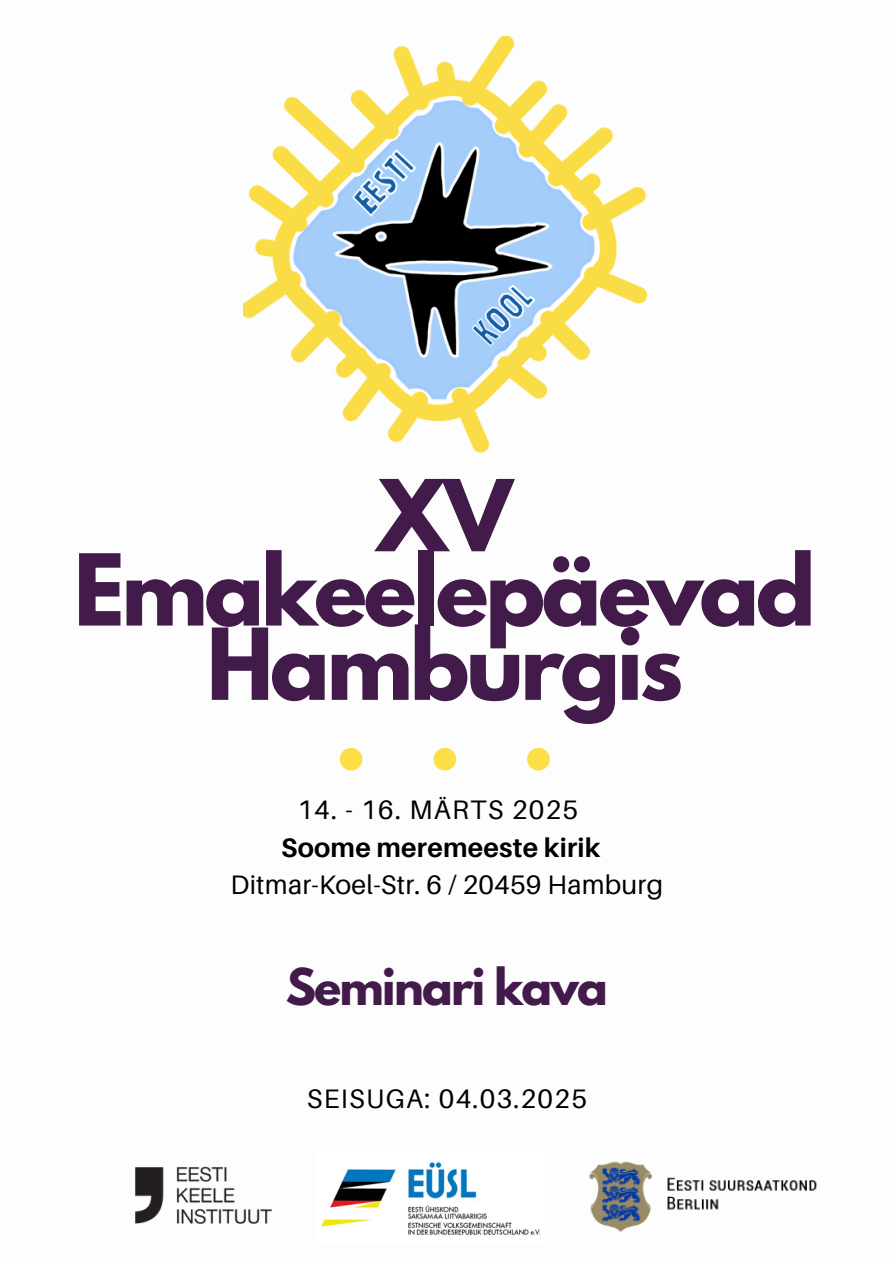
<style>
.page{position:relative;width:894px;height:1264px;background:#fff}
.page>*{position:absolute;margin:0;border:0;box-sizing:border-box;transform-origin:0 0}
.t1{font:700 87.6px/74.2px "League Spartan";letter-spacing:-.04em;color:#431b4b;text-align:center}
.t2{font:700 45px "League Spartan";letter-spacing:-.04em;color:#431b4b}
.t3{font:26.7px "Aileron";letter-spacing:.05em;color:#000}
.t4{font:26.7px "Aileron";letter-spacing:.01em;color:#000}
.t5{font:700 26.7px "Aileron";letter-spacing:.01em;color:#000}
</style>
<div class="page">
<img style="left:243px;top:37px;width:405px;height:416px">
<div style="left:339px;top:747px;width:23px;height:23px;background:#fcde46;border-radius:50%"></div>
<img style="left:135px;top:1166px;width:137px;height:58px">
<img style="left:321px;top:1162px;width:220px;height:73px">
<div style="left:433px;top:747px;width:23px;height:23px;background:#fcde46;border-radius:50%"></div>
<div style="left:527px;top:747px;width:22px;height:23px;background:#fcde46;border-radius:50%"></div>
<img style="left:589px;top:1161px;width:228px;height:72px">
<p class="t1" style="left:74px;top:490px;width:743px">XV<br>Emakeelepäevad<br>Hamburgis</p>
<h1 class="t3" style="left:297px;top:792px;width:282px">14. - 16. MÄRTS 2025</h1>
<h3 class="t5" style="left:281px;top:830px;width:320px">Soome meremeeste kirik</h3>
<h4 class="t4" style="left:230px;top:868px;width:434px">Ditmar-Koel-Str. 6 / 20459 Hamburg</h4>
<p class="t2" style="left:285px;top:964px;width:323px">Seminari kava</p>
<h2 class="t3" style="left:306px;top:1082px;width:281px">SEISUGA: 04.03.2025</h2>
</div>
